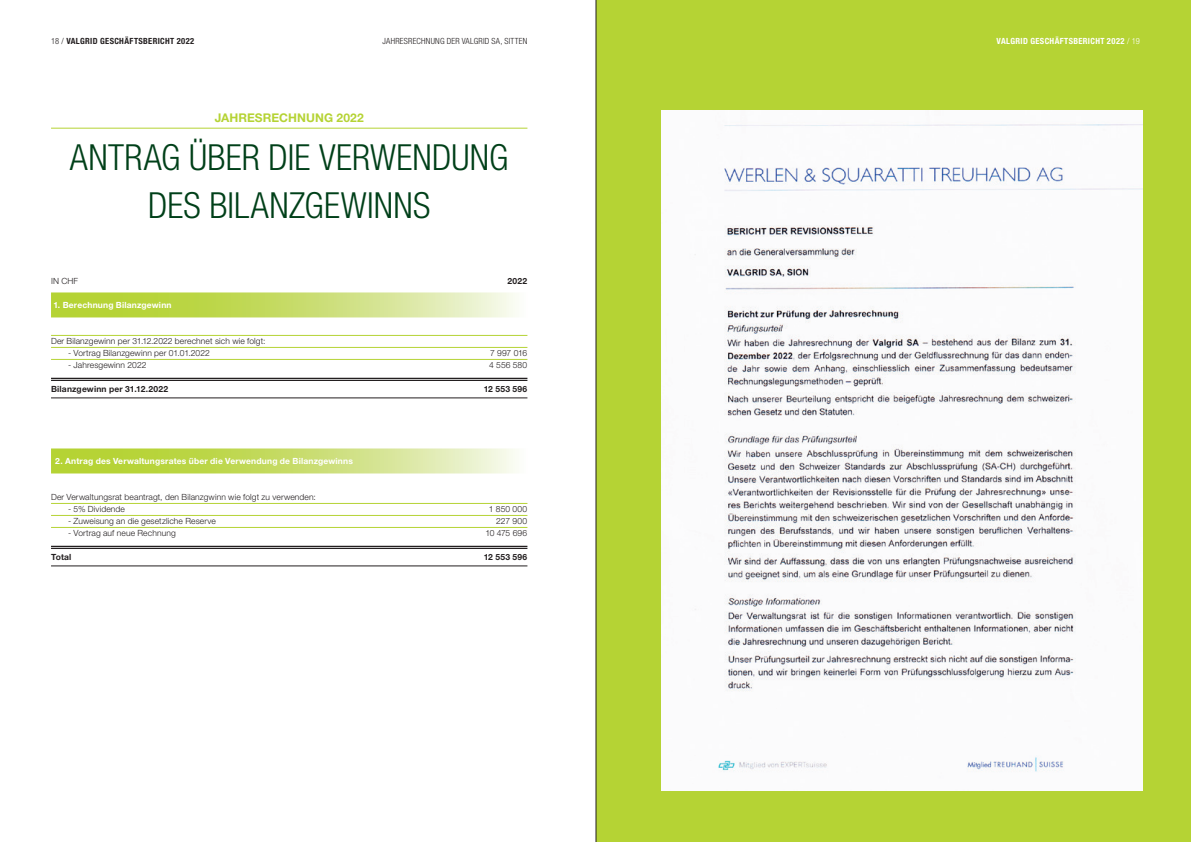
<style>
.page{position:relative;width:1191px;height:842px;background:#fff}
.page>*{position:absolute;margin:0;border:0;box-sizing:border-box;transform-origin:0 0}
.t1{font:300 condensed 36px/48px "Helvetica Neue LT Std";letter-spacing:.005em;color:#004019;text-align:center}
.t2{font:700 12px "Helvetica Neue LT Std";letter-spacing:.005em;color:#b5d334}
.t3{font:300 8.5px "Helvetica Neue LT Std";letter-spacing:.015em;color:#231f20}
.t4{font:700 8.5px "Helvetica Neue LT Std";letter-spacing:.02em;color:#fff}
.t5{font:700 8.5px "Helvetica Neue LT Std";letter-spacing:.02em;color:#231f20}
.t6{font:300 condensed 8.5px "Helvetica Neue LT Std";letter-spacing:.025em;color:#231f20}
.t7{font:700 condensed 8.5px "Helvetica Neue LT Std";letter-spacing:.04em;color:#231f20}
.t8{font:700 condensed 8.5px "Helvetica Neue LT Std";letter-spacing:.04em;color:#fff}
.s1{font-weight:300}
</style>
<div class="page">
<div style="left:595px;top:0;width:596px;height:842px;background:#b5d334"></div>
<hr style="left:51px;top:128px;width:476px;height:1px;background:#b5d334">
<svg style="left:51px;top:292px;width:466px;height:25px;background:#cbdf76"></svg>
<hr style="left:51px;top:335px;width:476px;height:1px;background:#b5d334">
<hr style="left:51px;top:347px;width:476px;height:1px;background:#b5d334">
<hr style="left:51px;top:359px;width:476px;height:1px;background:#b5d334">
<hr style="left:51px;top:378px;width:476px;height:1px;background:#231f20">
<hr style="left:51px;top:380px;width:476px;height:1px;background:#231f20">
<hr style="left:51px;top:398px;width:476px;height:1px;background:#231f20">
<svg style="left:51px;top:448px;width:466px;height:25px;background:#cbdf76"></svg>
<hr style="left:51px;top:503px;width:476px;height:1px;background:#b5d334">
<hr style="left:51px;top:515px;width:476px;height:1px;background:#b5d334">
<hr style="left:51px;top:527px;width:476px;height:1px;background:#b5d334">
<hr style="left:51px;top:546px;width:476px;height:1px;background:#231f20">
<hr style="left:51px;top:548px;width:476px;height:1px;background:#231f20">
<hr style="left:51px;top:566px;width:476px;height:1px;background:#231f20">
<img style="left:661px;top:110px;width:481px;height:681px">
<p class="t7" style="left:51px;top:35px;width:145px"><span class="s1">18 /</span> VALGRID GESCHÄFTSBERICHT 2022</p>
<p class="t6" style="left:382px;top:36px;width:146px">JAHRESRECHNUNG DER VALGRID SA, SITTEN</p>
<p class="t8" style="left:996px;top:35px;width:145px">VALGRID GESCHÄFTSBERICHT 2022 <span class="s1">/ 19</span></p>
<h2 class="t2" style="left:215px;top:110px;width:150px">JAHRESRECHNUNG 2022</h2>
<h1 class="t1" style="left:70px;top:133px;width:440px">ANTRAG ÜBER DIE VERWENDUNG<br>DES BILANZGEWINNS</h1>
<p class="t3" style="left:51px;top:276px;width:29px">IN CHF</p>
<p class="t5" style="left:507px;top:276px;width:21px">2022</p>
<p class="t4" style="left:53px;top:300px;width:120px">1. Berechnung Bilanzgewinn</p>
<p class="t3" style="left:51px;top:336px;width:216px">Der Bilanzgewinn per 31.12.2022 berechnet sich wie folgt:</p>
<p class="t3" style="left:68px;top:348px;width:143px">- Vortrag Bilanzgewinn per 01.01.2022</p>
<p class="t3" style="left:490px;top:348px;width:39px">7 997 016</p>
<p class="t3" style="left:68px;top:360px;width:80px">- Jahresgewinn 2022</p>
<p class="t3" style="left:489px;top:360px;width:40px">4 556 580</p>
<p class="t5" style="left:51px;top:384px;width:119px">Bilanzgewinn per 31.12.2022</p>
<p class="t5" style="left:484px;top:384px;width:45px">12 553 596</p>
<p class="t4" style="left:55px;top:456px;width:299px">2. Antrag des Verwaltungsrates über die Verwendung de Bilanzgewinns</p>
<p class="t3" style="left:51px;top:492px;width:266px">Der Verwaltungsrat beantragt, den Bilanzgwinn wie folgt zu verwenden:</p>
<p class="t3" style="left:68px;top:504px;width:58px">- 5% Dividende</p>
<p class="t3" style="left:489px;top:504px;width:40px">1 850 000</p>
<p class="t3" style="left:68px;top:516px;width:149px">- Zuweisung an die gesetzliche Reserve</p>
<p class="t3" style="left:496px;top:516px;width:32px">227 900</p>
<p class="t3" style="left:68px;top:528px;width:109px">- Vortrag auf neue Rechnung</p>
<p class="t3" style="left:485px;top:528px;width:43px">10 475 696</p>
<p class="t5" style="left:51px;top:552px;width:22px">Total</p>
<p class="t5" style="left:484px;top:552px;width:45px">12 553 596</p>
</div>
